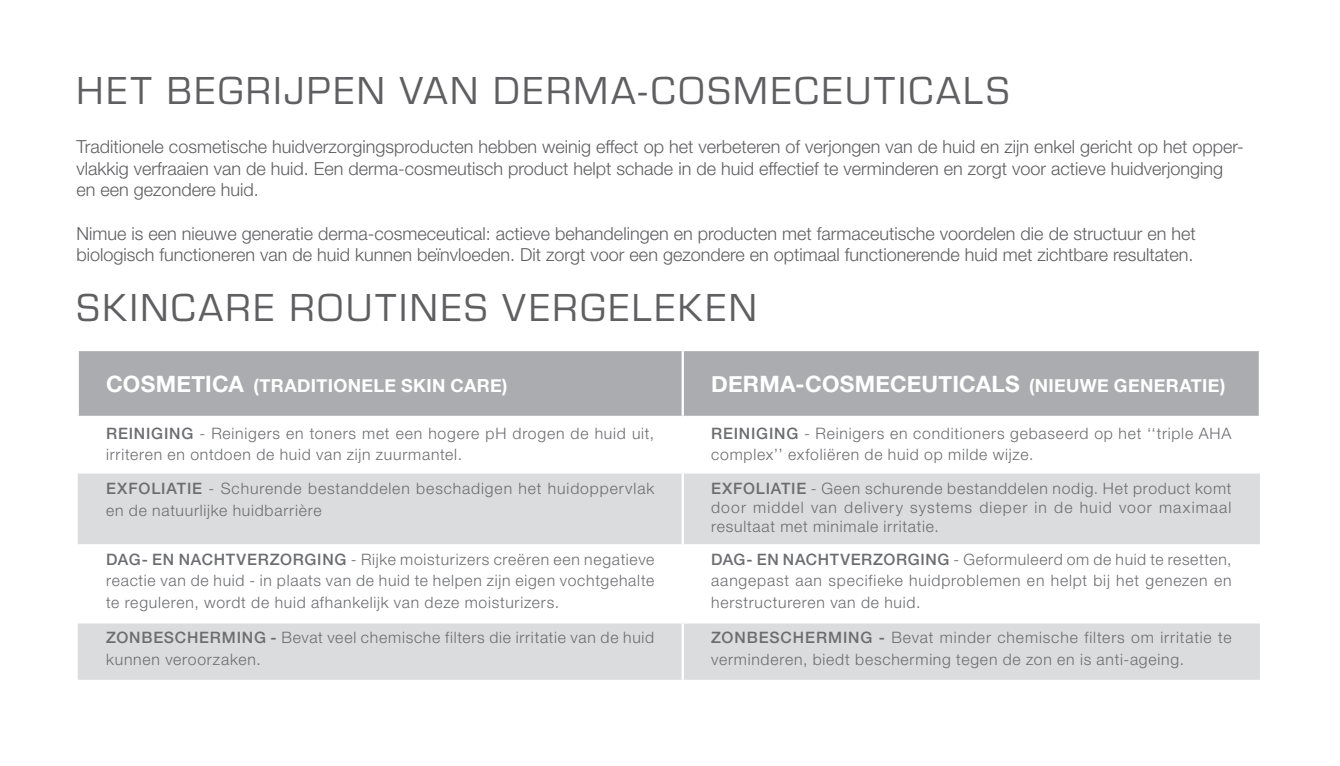
<style>
.page{position:relative;width:1340px;height:766px;background:#fff}
.page>*{position:absolute;margin:0;border:0;box-sizing:border-box;transform-origin:0 0}
.t1{font:40.5px "Eurostile";letter-spacing:.06em;color:#5f5f62}
.t2{font:700 22.5px "Helvetica Neue";letter-spacing:.01em;color:#fff}
.t3{font:300 18px/21.6px "Helvetica Neue LT Std";color:#5f5f62}
.t4{font:700 18px "Helvetica Neue";letter-spacing:.02em;color:#fff}
.t5{font:300 15.75px/21.6px "Helvetica Neue LT Pro";letter-spacing:.05em;color:#6c6d70}
.s1{font-size:22.5px}
.s2{font-size:18px}
.s3{font-weight:500}
</style>
<div class="page">
<div style="left:79px;top:351px;width:1179px;height:64px;background:#abacb0"></div>
<svg style="left:78px;top:473px;width:1181px;height:206px;fill:#dbdcde"></svg>
<hr style="left:681px;top:351px;width:3px;height:64px;background:#fff">
<hr style="left:681px;top:473px;width:3px;height:71px;background:#fff">
<hr style="left:681px;top:544px;width:3px;height:77px;background:#fff">
<hr style="left:78px;top:621px;width:604px;height:2px;background:#fff">
<hr style="left:682px;top:621px;width:577px;height:2px;background:#fff">
<hr style="left:681px;top:623px;width:3px;height:56px;background:#fff">
<p class="t1" style="left:77px;top:63px;width:934px">HET BEGRIJPEN VAN DERMA-COSMECEUTICALS</p>
<p class="t3" style="left:77px;top:135px;width:1168px">Traditionele cosmetische huidverzorgingsproducten hebben weinig effect op het verbeteren of verjongen van de huid en zijn enkel gericht op het opper&shy;vlakkig verfraaien van de huid. Een derma-cosmeutisch product helpt schade in de huid effectief te verminderen en zorgt voor actieve huidverjonging</p>
<p class="t3" style="left:77px;top:179px;width:184px">en een gezondere huid.</p>
<p class="t3" style="left:77px;top:222px;width:1120px">Nimue is een nieuwe generatie derma-cosmeceutical: actieve behandelingen en producten met farmaceutische voordelen die de structuur en het biologisch functioneren van de huid kunnen beïnvloeden. Dit zorgt voor een gezondere en optimaal functionerende huid met zichtbare resultaten.</p>
<p class="t1" style="left:77px;top:280px;width:682px">SKINCARE ROUTINES VERGELEKEN</p>
<p class="t4" style="left:106px;top:371px;width:403px"><span class="s1">COSMETICA</span> (TRADITIONELE SKIN CARE)</p>
<p class="t2" style="left:711px;top:366px;width:516px">DERMA-COSMECEUTICALS <span class="s2">(NIEUWE GENERATIE)</span></p>
<p class="t5" style="left:106px;top:422px;width:549px"><span class="s3">REINIGING</span> - Reinigers en toners met een hogere pH drogen de huid uit, irriteren en ontdoen de huid van zijn zuurmantel.</p>
<p class="t5" style="left:711px;top:422px;width:522px"><span class="s3">REINIGING</span> - Reinigers en conditioners gebaseerd op het ‘‘triple AHA complex’’ exfoliëren de huid op milde wijze.</p>
<p class="t5" style="left:106px;top:477px;width:549px"><span class="s3">EXFOLIATIE</span> - Schurende bestanddelen beschadigen het huidoppervlak en de natuurlijke huidbarrière</p>
<p class="t5" style="left:711px;top:478px;width:522px;line-height:18.9px;text-align:justify"><span class="s3">EXFOLIATIE</span> - Geen schurende bestanddelen nodig. Het product komt door middel van delivery systems dieper in de huid voor maximaal resultaat met minimale irritatie.</p>
<p class="t5" style="left:106px;top:547px;width:549px;text-align:justify"><span class="s3">DAG- EN NACHTVERZORGING</span> - Rijke moisturizers creëren een negatieve reactie van de huid - in plaats van de huid te helpen zijn eigen vochtgehalte te reguleren, wordt de huid afhankelijk van deze moisturizers.</p>
<p class="t5" style="left:711px;top:547px;width:522px;text-align:justify"><span class="s3">DAG- EN NACHTVERZORGING</span> - Geformuleerd om de huid te resetten, aangepast aan specifieke huidproblemen en helpt bij het genezen en herstructureren van de huid.</p>
<p class="t5" style="left:106px;top:626px;width:549px"><span class="s3">ZONBESCHERMING -</span> Bevat veel chemische filters die irritatie van de huid kunnen veroorzaken.</p>
<p class="t5" style="left:711px;top:626px;width:522px"><span class="s3">ZONBESCHERMING -</span> Bevat minder chemische filters om irritatie te verminderen, biedt bescherming tegen de zon en is anti-ageing.</p>
</div>
